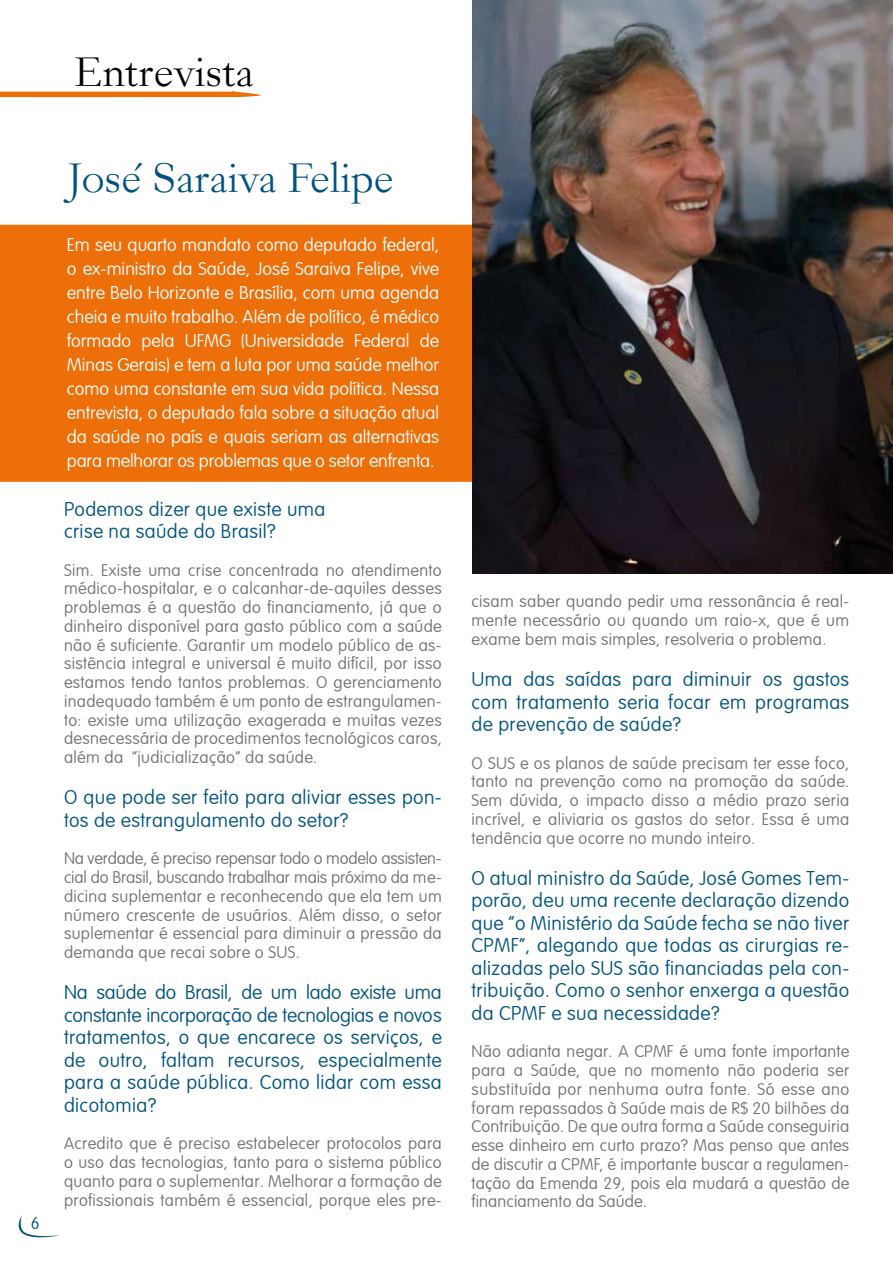
<style>
.page{position:relative;width:893px;height:1263px;background:#fff}
.page>*{position:absolute;margin:0;border:0;box-sizing:border-box;transform-origin:0 0}
.t1{font:45px "Garogier";color:#005380}
.t2{font:45px "Garogier";color:#000}
.t3{font:100 19.5px/22.5px "VAG Rounded Light S Si";letter-spacing:.02em;color:#005380;text-align:justify}
.t4{font:100 18px/24px "VAG Rounded Light S Si";letter-spacing:-.01em;color:#fff;text-align:justify}
.t5{font:100 16.5px/18.8px "VAG Rounded Light S Si";letter-spacing:.02em;color:#707173;text-align:justify}
.t6{font:100 16.5px "VAG Rounded Light S Si";color:#005380}
</style>
<div class="page">
<div style="left:0;top:224px;width:472px;height:258px;background:#ec6f0a"></div>
<svg style="left:18px;top:1215px;width:42px;height:23px"></svg>
<svg style="left:0;top:90px;width:261px;height:8px"></svg>
<svg style="left:134px;top:163px;width:8px;height:8px"></svg>
<img style="left:472px;top:0;width:421px;height:573px">
<h1 class="t2" style="left:74px;top:50px;width:181px">Entrevista</h1>
<p class="t6" style="left:31px;top:1214px;width:10px">6</p>
<h1 class="t1" style="left:68px;top:156px;width:327px">Jose Saraiva Felipe</h1>
<p class="t4" style="left:67px;top:233px;width:374px">Em seu quarto mandato como deputado federal, o ex-ministro da Saúde, José Saraiva Felipe, vive entre Belo Horizonte e Brasília, com uma agenda cheia e muito trabalho. Além de político, é médico formado pela UFMG (Universidade Federal de Minas Gerais) e tem a luta por uma saúde melhor como uma constante em sua vida política. Nessa entrevista, o deputado fala sobre a situação atual da saúde no país e quais seriam as alternativas para melhorar os problemas que o setor enfrenta.</p>
<p class="t3" style="left:64px;top:497px;width:263px">Podemos dizer que existe uma crise na saúde do Brasil?</p>
<p class="t5" style="left:64px;top:560px;width:379px">Sim. Existe uma crise concentrada no atendimento médico-hospitalar, e o calcanhar-de-aquiles desses problemas é a questão do financiamento, já que o dinheiro disponível para gasto público com a saúde não é suficiente. Garantir um modelo público de as&shy;sistência integral e universal é muito difícil, por isso estamos tendo tantos problemas. O gerenciamento inadequado também é um ponto de estrangulamen&shy;to: existe uma utilização exagerada e muitas vezes desnecessária de procedimentos tecnológicos caros, além da “judicialização” da saúde.</p>
<p class="t3" style="left:64px;top:786px;width:379px">O que pode ser feito para aliviar esses pon&shy;tos de estrangulamento do setor?</p>
<p class="t5" style="left:64px;top:849px;width:379px">Na verdade, é preciso repensar todo o modelo assisten&shy;cial do Brasil, buscando trabalhar mais próximo da me&shy;dicina suplementar e reconhecendo que ela tem um número crescente de usuários. Além disso, o setor suplementar é essencial para diminuir a pressão da demanda que recai sobre o SUS.</p>
<p class="t3" style="left:64px;top:981px;width:379px">Na saúde do Brasil, de um lado existe uma constante incorporação de tecnologias e novos tratamentos, o que encarece os serviços, e de outro, faltam recursos, especialmente para a saúde pública. Como lidar com essa dicotomia?</p>
<p class="t5" style="left:64px;top:1134px;width:379px">Acredito que é preciso estabelecer protocolos para o uso das tecnologias, tanto para o sistema público quanto para o suplementar. Melhorar a formação de profissionais também é essencial, porque eles pre-</p>
<p class="t5" style="left:472px;top:592px;width:379px">cisam saber quando pedir uma ressonância é real&shy;mente necessário ou quando um raio-x, que é um exame bem mais simples, resolveria o problema.</p>
<p class="t3" style="left:472px;top:668px;width:379px">Uma das saídas para diminuir os gastos com tratamento seria focar em programas de prevenção de saúde?</p>
<p class="t5" style="left:472px;top:753px;width:379px">O SUS e os planos de saúde precisam ter esse foco, tanto na prevenção como na promoção da saúde.<br>Sem dúvida, o impacto disso a médio prazo seria incrível, e aliviaria os gastos do setor. Essa é uma tendência que ocorre no mundo inteiro.</p>
<p class="t3" style="left:472px;top:867px;width:379px">O atual ministro da Saúde, José Gomes Tem&shy;porão, deu uma recente declaração dizendo que “o Ministério da Saúde fecha se não tiver CPMF”, alegando que todas as cirurgias re&shy;alizadas pelo SUS são financiadas pela con&shy;tribuição. Como o senhor enxerga a questão da CPMF e sua necessidade?</p>
<p class="t5" style="left:472px;top:1042px;width:379px">Não adianta negar. A CPMF é uma fonte importante para a Saúde, que no momento não poderia ser substituída por nenhuma outra fonte. Só esse ano foram repassados à Saúde mais de R$ 20 bilhões da Contribuição. De que outra forma a Saúde conseguiria esse dinheiro em curto prazo? Mas penso que antes de discutir a CPMF, é importante buscar a regulamen&shy;tação da Emenda 29, pois ela mudará a questão de financiamento da Saúde.</p>
</div>
